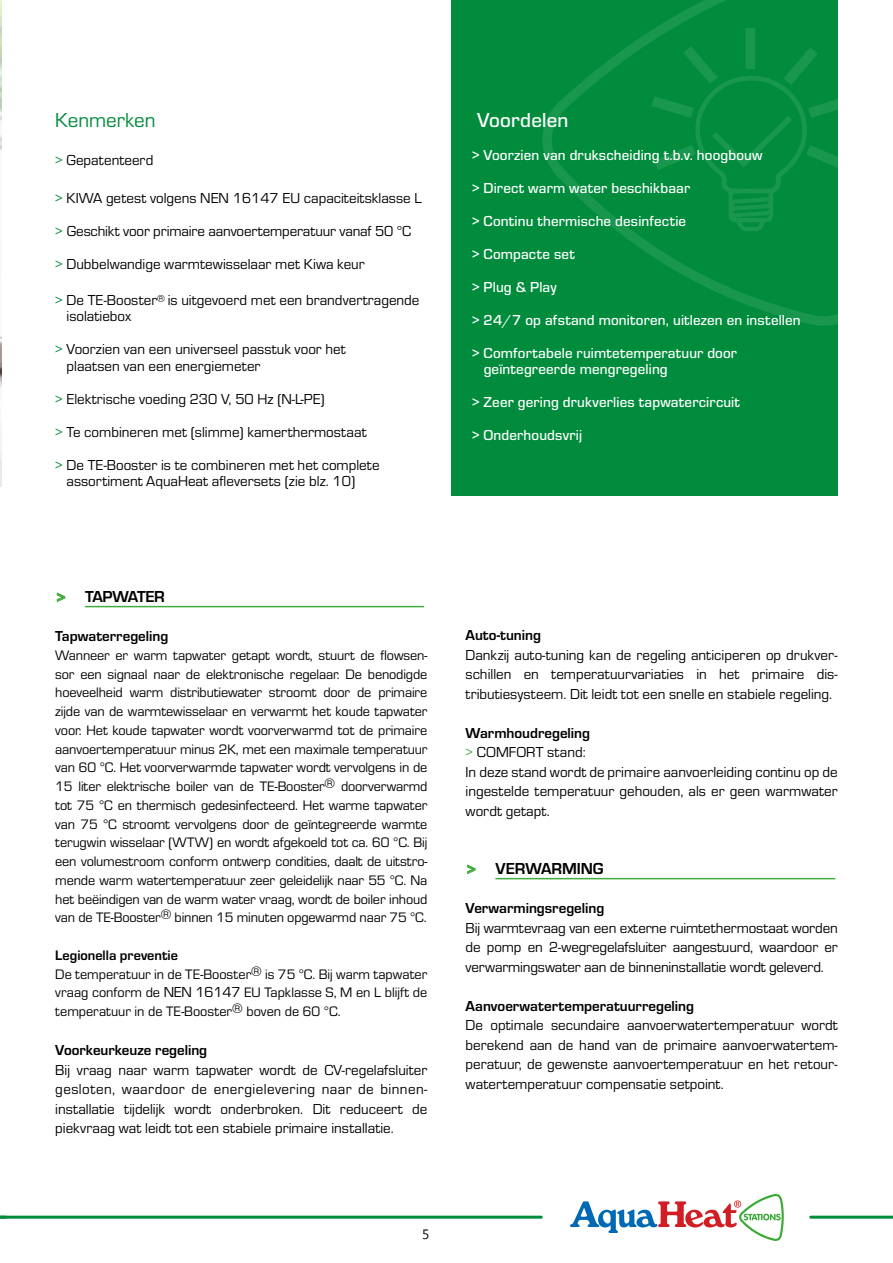
<style>
.page{position:relative;width:893px;height:1263px;background:#fff}
.page>*{position:absolute;margin:0;border:0;box-sizing:border-box;transform-origin:0 0}
.t1{font:21px "Eurostile";color:#008c3c}
.t2{font:500 21px "Eurostile";letter-spacing:.01em;color:#fff}
.t3{font:700 16.5px "Eurostile";letter-spacing:-.01em;color:#000}
.t4{font:15px/19.5px "Eurostile";color:#000}
.t5{font:500 15px/16.5px "Eurostile";letter-spacing:.01em;color:#fff}
.t6{font:700 15px "Eurostile";color:#000}
.t7{font:14.25px/18.8px "Eurostile";color:#000;text-align:justify}
.t8{font:700 14.25px "Eurostile";color:#000}
.t9{font:13.5px "Microsoft New Tai Lue";color:#000}
.s1{color:#008c3c}
.s2{font-family:"Microsoft New Tai Lue";color:#42ac3d}
.s3{font-size:15px}
.s4{font-weight:700}
.s5{color:#42ac3d}
</style>
<div class="page">
<svg style="left:570px;top:1194px;width:214px;height:47px"></svg>
<hr style="left:0;top:1216px;width:541px;height:3px;background:#008c3c">
<hr style="left:811px;top:1216px;width:82px;height:3px;background:#008c3c">
<div style="left:451px;top:0;width:387px;height:495px;background:#008c3c"></div>
<hr style="left:85px;top:606px;width:339px;height:1px;background:#42ac3d">
<hr style="left:495px;top:878px;width:340px;height:1px;background:#42ac3d">
<img style="left:0;top:0;width:1px;height:487px">
<svg style="left:542px;top:0;width:296px;height:326px"></svg>
<div style="left:685px;top:47px;width:32px;height:36px;border:6px solid #fff;border-radius:3px"></div>
<svg style="left:648px;top:69px;width:190px;height:163px"></svg>
<div style="left:785px;top:48px;width:32px;height:36px;border:6px solid #fff;border-radius:3px"></div>
<h1 class="t1" style="left:55px;top:106px;width:102px">Kenmerken</h1>
<p class="t4" style="left:55px;top:149px;width:100px"><span class="s1">&gt;</span> Gepatenteerd</p>
<p class="t4" style="left:55px;top:181px;width:368px;line-height:33px"><span class="s1">&gt;</span> KIWA getest volgens NEN 16147 EU capaciteitsklasse L <span class="s1">&gt;</span> Geschikt voor primaire aanvoertemperatuur vanaf 50 °C</p>
<p class="t4" style="left:55px;top:253px;width:311px"><span class="s1">&gt;</span> Dubbelwandige warmtewisselaar met Kiwa keur</p>
<p class="t4" style="left:67px;top:291px;width:354px;line-height:16.5px;text-indent:-11px"><span class="s1">&gt;</span> De TE-Booster<sup>®</sup> is uitgevoerd met een brandvertragende isolatiebox</p>
<p class="t4" style="left:67px;top:340px;width:281px;line-height:16.5px;text-indent:-11px"><span class="s1">&gt;</span> Voorzien van een universeel passtuk voor het plaatsen van een energiemeter</p>
<p class="t4" style="left:55px;top:388px;width:271px"><span class="s1">&gt;</span> Elektrische voeding 230 V, 50 Hz (N-L-PE)</p>
<p class="t4" style="left:55px;top:421px;width:313px"><span class="s1">&gt;</span> Te combineren met (slimme) kamerthermostaat</p>
<p class="t4" style="left:67px;top:456px;width:315px;line-height:16.5px;text-indent:-11px"><span class="s1">&gt;</span> De TE-Booster is te combineren met het complete assortiment AquaHeat afleversets (zie blz. 10)</p>
<h1 class="t2" style="left:477px;top:105px;width:93px">Voordelen</h1>
<p class="t5" style="left:472px;top:146px;width:292px">&gt; Voorzien van drukscheiding t.b.v. hoogbouw</p>
<p class="t5" style="left:472px;top:179px;width:220px">&gt; Direct warm water beschikbaar</p>
<p class="t5" style="left:472px;top:212px;width:216px">&gt; Continu thermische desinfectie</p>
<p class="t5" style="left:472px;top:245px;width:104px">&gt; Compacte set</p>
<p class="t5" style="left:472px;top:278px;width:86px">&gt; Plug &amp; Play</p>
<p class="t5" style="left:472px;top:311px;width:330px">&gt; 24/7 op afstand monitoren, uitlezen en instellen</p>
<p class="t5" style="left:484px;top:344px;width:255px;text-indent:-12px">&gt; Comfortabele ruimtetemperatuur door geïntegreerde mengregeling</p>
<p class="t5" style="left:472px;top:393px;width:269px">&gt; Zeer gering drukverlies tapwatercircuit</p>
<p class="t5" style="left:472px;top:426px;width:112px">&gt; Onderhoudsvrij</p>
<p class="t3" style="left:55px;top:585px;width:111px"><span class="s2">&gt;</span> TAPWATER</p>
<p class="t6" style="left:55px;top:625px;width:115px">Tapwaterregeling</p>
<p class="t7" style="left:55px;top:645px;width:374px">Wanneer er warm tapwater getapt wordt, stuurt de flowsen&shy;sor een signaal naar de elektronische regelaar. De benodigde hoeveelheid warm distributiewater stroomt door de primaire zijde van de warmtewisselaar en verwarmt het koude tapwater voor. Het koude tapwater wordt voorverwarmd tot de primaire aanvoertemperatuur minus 2K, met een maximale temperatuur van 60 °C. Het voorverwarmde tapwater wordt vervolgens in de 15 liter elektrische boiler van de TE-Booster® doorverwarmd tot 75 °C en thermisch gedesinfecteerd. Het warme tapwater van 75 °C stroomt vervolgens door de geïntegreerde warmte terugwin wisselaar (WTW) en wordt afgekoeld tot ca. 60 °C. Bij een volumestroom conform ontwerp condities, daalt de uitstro&shy;mende warm watertemperatuur zeer geleidelijk naar 55 °C. Na het beëindigen van de warm water vraag, wordt de boiler inhoud van de TE-Booster® binnen 15 minuten opgewarmd naar 75 °C.</p>
<p class="t8" style="left:55px;top:945px;width:124px">Legionella preventie</p>
<p class="t7" style="left:55px;top:964px;width:374px">De temperatuur in de TE-Booster® is 75 °C. Bij warm tapwater vraag conform de <span class="s3">NEN 16147</span> EU Tapklasse S, M en L blijft de temperatuur in de TE-Booster® boven de 60 °C.</p>
<p class="t6" style="left:55px;top:1039px;width:153px">Voorkeurkeuze regeling</p>
<p class="t4" style="left:55px;top:1059px;width:374px;text-align:justify">Bij vraag naar warm tapwater wordt de CV-regelafsluiter gesloten, waardoor de energielevering naar de binnen&shy;installatie tijdelijk wordt onderbroken. Dit reduceert de piekvraag wat leidt tot een stabiele primaire installatie.</p>
<p class="t6" style="left:466px;top:624px;width:77px">Auto-tuning</p>
<p class="t4" style="left:466px;top:644px;width:374px;text-align:justify">Dankzij auto-tuning kan de regeling anticiperen op drukver&shy;schillen en temperatuurvariaties in het primaire dis&shy;tributiesysteem. Dit leidt tot een snelle en stabiele regeling.</p>
<p class="t4" style="left:466px;top:722px;width:374px"><span class="s4">Warmhoudregeling<br></span><span class="s5">&gt;</span> COMFORT stand:<br>In deze stand wordt de primaire aanvoerleiding continu op de ingestelde temperatuur gehouden, als er geen warmwater wordt getapt.</p>
<p class="t3" style="left:466px;top:857px;width:140px"><span class="s2">&gt;</span> VERWARMING</p>
<p class="t6" style="left:466px;top:897px;width:140px">Verwarmingsregeling</p>
<p class="t4" style="left:466px;top:917px;width:374px;text-align:justify">Bij warmtevraag van een externe ruimtethermostaat worden de pomp en 2-wegregelafsluiter aangestuurd, waardoor er verwarmingswater aan de binneninstallatie wordt geleverd.</p>
<p class="t6" style="left:466px;top:995px;width:230px">Aanvoerwatertemperatuurregeling</p>
<p class="t4" style="left:466px;top:1015px;width:374px;text-align:justify">De optimale secundaire aanvoerwatertemperatuur wordt berekend aan de hand van de primaire aanvoerwatertem&shy;peratuur, de gewenste aanvoertemperatuur en het retour&shy;watertemperatuur compensatie setpoint.</p>
<p class="t9" style="left:422px;top:1226px;width:9px">5</p>
</div>
